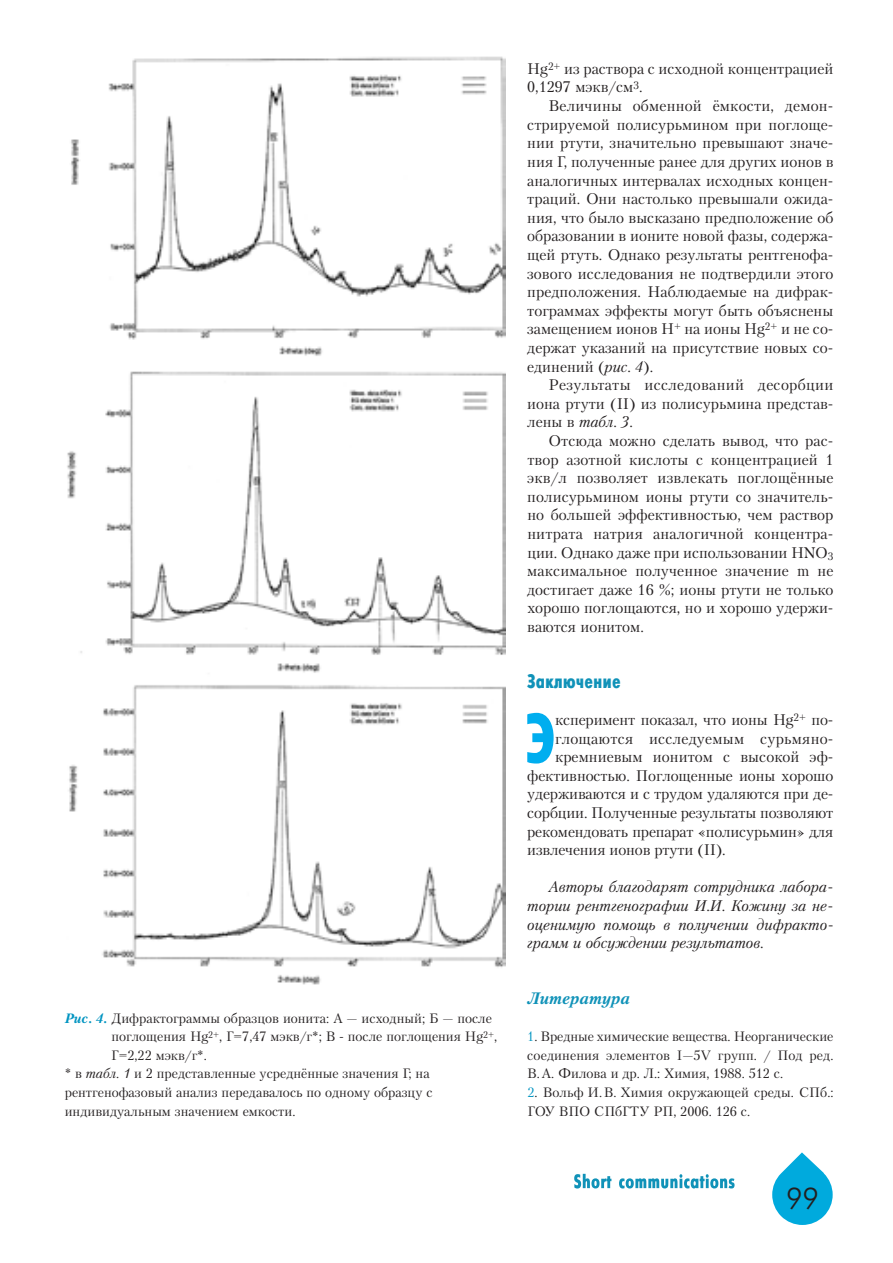
<style>
.page{position:relative;width:893px;height:1263px;background:#fff}
.page>*{position:absolute;margin:0;border:0;box-sizing:border-box;transform-origin:0 0}
.t1{font:68.55px "Futuris X Cond C";color:#00aeef}
.t2{font:30px "Futuris Cyrillic";color:#231f20}
.t3{font:19.5px "Futuris X Cond C";color:#1092b8}
.t4{font:italic 700 16.5px "Petersburg C";letter-spacing:.005em;color:#1092b8}
.t5{font:15.3px/18.6px "Petersburg C";color:#231f20;text-align:justify}
.t6{font:italic 15.3px/18.6px "Petersburg C";color:#231f20;text-align:justify}
.t7{font:13.5px/18.6px "Petersburg C";color:#231f20;text-align:justify}
.s1{font-weight:700;font-style:italic;color:#0094c1}
.s2{font-style:italic}
.s3{color:#0094c1}
</style>
<div class="page">
<svg style="left:772px;top:1152px;width:61px;height:73px"></svg>
<svg style="left:574px;top:1174px;width:160px;height:14px"></svg>
<img style="left:67px;top:56px;width:439px;height:929px">
<p class="t7" style="left:65px;top:1008px;width:429px"><span class="s1">Рис. 4.</span> Дифрактограммы образцов ионита: А — исходный; Б — после</p>
<p class="t7" style="left:111px;top:1027px;width:387px">поглощения Hg<sup>2+</sup>, Г=7,47 мэкв/г*; В - после поглощения Hg<sup>2+</sup>,</p>
<p class="t7" style="left:111px;top:1046px;width:97px">Г=2,22 мэкв/г*.</p>
<p class="t7" style="left:65px;top:1064px;width:366px">* в <span class="s2">табл. 1</span> и 2 представленные усреднённые значения Г; на</p>
<p class="t7" style="left:65px;top:1083px;width:369px">рентгенофазовый анализ передавалось по одному образцу с</p>
<p class="t7" style="left:65px;top:1101px;width:232px">индивидуальным значением емкости.</p>
<p class="t5" style="left:527px;top:59px;width:308px">Hg<sup>2+</sup> из раствора с исходной концентрацией<br>0,1297 мэкв/см<sup>3</sup>.</p>
<p class="t5" style="left:527px;top:96px;width:308px;text-indent:21px">Величины обменной ёмкости, демон&shy;стрируемой полисурьмином при поглоще&shy;нии ртути, значительно превышают значе&shy;ния Г, полученные ранее для других ионов в аналогичных интервалах исходных концен&shy;траций. Они настолько превышали ожида&shy;ния, что было высказано предположение об образовании в ионите новой фазы, содержа&shy;щей ртуть. Однако результаты рентгенофа&shy;зового исследования не подтвердили этого предположения. Наблюдаемые на дифрак&shy;тограммах эффекты могут быть объяснены замещением ионов Н<sup>+</sup> на ионы Hg<sup>2+</sup> и не со&shy;держат указаний на присутствие новых со&shy;единений (<span class="s2">рис. 4</span>).</p>
<p class="t5" style="left:527px;top:375px;width:308px;text-indent:21px">Результаты исследований десорбции иона ртути (II) из полисурьмина представ&shy;лены в <span class="s2">табл. 3</span>.</p>
<p class="t5" style="left:527px;top:431px;width:308px;text-indent:21px">Отсюда можно сделать вывод, что рас&shy;твор азотной кислоты с концентрацией 1 экв/л позволяет извлекать поглощённые полисурьмином ионы ртути со значитель&shy;но большей эффективностью, чем раствор нитрата натрия аналогичной концентра&shy;ции. Однако даже при использовании HNO<sub>3 </sub>максимальное полученное значение m не достигает даже 16 %; ионы ртути не только хорошо поглощаются, но и хорошо удержи&shy;ваются ионитом.</p>
<p class="t3" style="left:527px;top:670px;width:95px">Заключение</p>
<h1 class="t1" style="left:524px;top:700px;width:33px">Э</h1>
<p class="t5" style="left:555px;top:710px;width:280px">ксперимент показал, что ионы Hg<sup>2+</sup> по-</p>
<p class="t5" style="left:555px;top:729px;width:280px">глощаются исследуемым сурьмяно-</p>
<p class="t5" style="left:555px;top:747px;width:280px">кремниевым ионитом с высокой эф-</p>
<p class="t5" style="left:527px;top:766px;width:308px">фективностью. Поглощенные ионы хорошо</p>
<p class="t5" style="left:527px;top:784px;width:308px">удерживаются и с трудом удаляются при де-</p>
<p class="t5" style="left:527px;top:803px;width:308px">сорбции. Полученные результаты позволяют</p>
<p class="t5" style="left:527px;top:822px;width:308px">рекомендовать препарат «полисурьмин» для</p>
<p class="t5" style="left:527px;top:840px;width:200px">извлечения ионов ртути (II).</p>
<p class="t6" style="left:527px;top:878px;width:308px;text-indent:21px">Авторы благодарят сотрудника лабора&shy;тории рентгенографии И.И. Кожину за не&shy;оценимую помощь в получении дифракто&shy;грамм и обсуждении результатов.</p>
<p class="t4" style="left:527px;top:988px;width:104px">Литература</p>
<p class="t7" style="left:527px;top:1027px;width:308px"><span class="s3">1</span><span class="s2">.</span> Вредные химические вещества. Неорганические соединения элементов I—5V групп. / Под ред.<br>В.А. Филова и др. Л.: Химия, 1988. 512 с.</p>
<p class="t7" style="left:527px;top:1083px;width:308px"><span class="s3">2</span><span class="s2">.</span> Вольф И.В. Химия окружающей среды. СПб.:<br>ГОУ ВПО СПбГТУ РП, 2006. 126 с.</p>
<h2 class="t2" style="left:786px;top:1183px;width:34px">99</h2>
</div>
